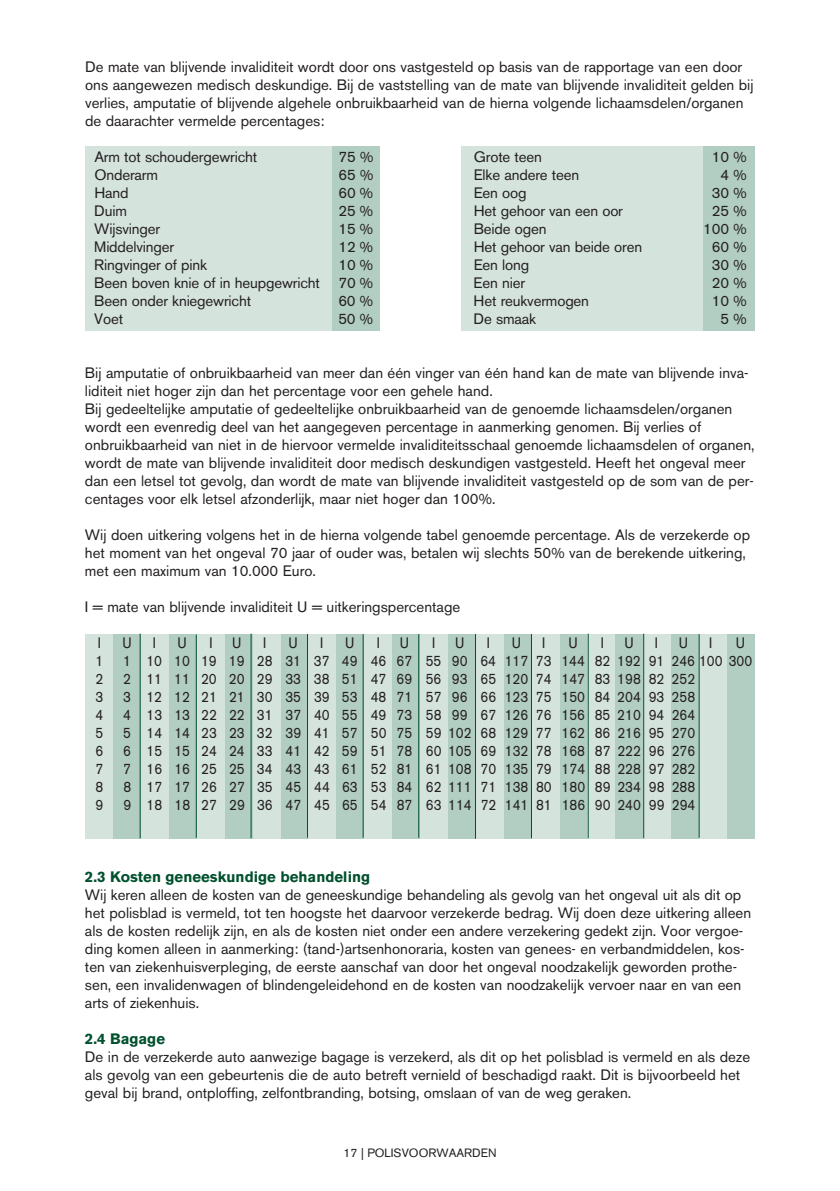
<style>
.page{position:relative;width:840px;height:1191px;background:#fff}
.page>*{position:absolute;margin:0;border:0;box-sizing:border-box;transform-origin:0 0}
.t1{font:15px/18px "Volvo Sans";color:#231f20}
.t2{font:15px "Volvo Sans";color:#231f20;scale:.9 1}
.t3{font:700 15px "Volvo Sans";color:#00502e}
.t4{font:12px "Volvo Sans";color:#231f20}
</style>
<div class="page">
<div style="left:461px;top:146px;width:243px;height:184px;background:#d5e3dd"></div>
<div style="left:702px;top:146px;width:52px;height:184px;background:#b2cdc2"></div>
<div style="left:330px;top:146px;width:50px;height:184px;background:#b2cdc2"></div>
<div style="left:85px;top:146px;width:246px;height:184px;background:#d5e3dd"></div>
<div style="left:85px;top:634px;width:669px;height:204px;background:#b2cdc2"></div>
<div style="left:85px;top:634px;width:28px;height:204px;background:#d5e3dd"></div>
<div style="left:141px;top:634px;width:28px;height:204px;background:#d5e3dd"></div>
<div style="left:197px;top:634px;width:27px;height:204px;background:#d5e3dd"></div>
<div style="left:252px;top:634px;width:28px;height:204px;background:#d5e3dd"></div>
<div style="left:308px;top:634px;width:28px;height:204px;background:#d5e3dd"></div>
<div style="left:364px;top:634px;width:28px;height:204px;background:#d5e3dd"></div>
<div style="left:420px;top:634px;width:27px;height:204px;background:#d5e3dd"></div>
<div style="left:475px;top:634px;width:28px;height:204px;background:#d5e3dd"></div>
<div style="left:531px;top:634px;width:28px;height:204px;background:#d5e3dd"></div>
<div style="left:587px;top:634px;width:28px;height:204px;background:#d5e3dd"></div>
<div style="left:698px;top:634px;width:28px;height:204px;background:#d5e3dd"></div>
<div style="left:643px;top:634px;width:27px;height:204px;background:#d5e3dd"></div>
<hr style="left:140px;top:633px;width:1px;height:205px;background:#00502e">
<hr style="left:196px;top:634px;width:1px;height:203px;background:#00502e">
<hr style="left:250px;top:633px;width:1px;height:205px;background:#00502e">
<hr style="left:307px;top:634px;width:1px;height:203px;background:#00502e">
<hr style="left:362px;top:634px;width:1px;height:203px;background:#00502e">
<hr style="left:418px;top:634px;width:1px;height:203px;background:#00502e">
<hr style="left:474px;top:634px;width:1px;height:204px;background:#00502e">
<hr style="left:530px;top:634px;width:1px;height:204px;background:#00502e">
<hr style="left:587px;top:633px;width:1px;height:205px;background:#00502e">
<hr style="left:642px;top:633px;width:1px;height:205px;background:#00502e">
<hr style="left:698px;top:634px;width:1px;height:203px;background:#00502e">
<p class="t1" style="left:85px;top:58px;width:669px">De mate van blijvende invaliditeit wordt door ons vastgesteld op basis van de rapportage van een door ons aangewezen medisch deskundige. Bij de vaststelling van de mate van blijvende invaliditeit gelden bij verlies, amputatie of blijvende algehele onbruikbaarheid van de hierna volgende lichaamsdelen/organen de daarachter vermelde percentages:</p>
<p class="t1" style="left:94px;top:148px;width:164px">Arm tot schoudergewricht</p>
<p class="t1" style="left:338px;top:148px;width:36px">75 %</p>
<p class="t1" style="left:473px;top:148px;width:70px">Grote teen</p>
<p class="t1" style="left:711px;top:148px;width:36px">10 %</p>
<p class="t1" style="left:94px;top:166px;width:65px">Onderarm</p>
<p class="t1" style="left:338px;top:166px;width:36px">65 %</p>
<p class="t1" style="left:473px;top:166px;width:107px">Elke andere teen</p>
<p class="t1" style="left:720px;top:166px;width:28px">4 %</p>
<p class="t1" style="left:94px;top:184px;width:36px">Hand</p>
<p class="t1" style="left:338px;top:184px;width:36px">60 %</p>
<p class="t1" style="left:473px;top:184px;width:54px">Een oog</p>
<p class="t1" style="left:711px;top:184px;width:36px">30 %</p>
<p class="t1" style="left:94px;top:202px;width:34px">Duim</p>
<p class="t1" style="left:338px;top:202px;width:36px">25 %</p>
<p class="t1" style="left:473px;top:202px;width:151px">Het gehoor van een oor</p>
<p class="t1" style="left:711px;top:202px;width:36px">25 %</p>
<p class="t1" style="left:94px;top:220px;width:67px">Wijsvinger</p>
<p class="t1" style="left:338px;top:220px;width:36px">15 %</p>
<p class="t1" style="left:473px;top:220px;width:74px">Beide ogen</p>
<p class="t1" style="left:703px;top:220px;width:45px">100 %</p>
<p class="t1" style="left:94px;top:238px;width:81px">Middelvinger</p>
<p class="t1" style="left:338px;top:238px;width:36px">12 %</p>
<p class="t1" style="left:473px;top:238px;width:170px">Het gehoor van beide oren</p>
<p class="t1" style="left:711px;top:238px;width:36px">60 %</p>
<p class="t1" style="left:94px;top:256px;width:114px">Ringvinger of pink</p>
<p class="t1" style="left:338px;top:256px;width:36px">10 %</p>
<p class="t1" style="left:473px;top:256px;width:57px">Een long</p>
<p class="t1" style="left:711px;top:256px;width:36px">30 %</p>
<p class="t1" style="left:94px;top:274px;width:280px">Been boven knie of in heupgewricht 70 %</p>
<p class="t1" style="left:473px;top:274px;width:53px">Een nier</p>
<p class="t1" style="left:711px;top:274px;width:36px">20 %</p>
<p class="t1" style="left:94px;top:292px;width:158px">Been onder kniegewricht</p>
<p class="t1" style="left:338px;top:292px;width:36px">60 %</p>
<p class="t1" style="left:473px;top:292px;width:117px">Het reukvermogen</p>
<p class="t1" style="left:711px;top:292px;width:36px">10 %</p>
<p class="t1" style="left:94px;top:310px;width:30px">Voet</p>
<p class="t1" style="left:338px;top:310px;width:36px">50 %</p>
<p class="t1" style="left:473px;top:310px;width:64px">De smaak</p>
<p class="t1" style="left:720px;top:310px;width:28px">5 %</p>
<p class="t1" style="left:85px;top:364px;width:670px">Bij amputatie of onbruikbaarheid van meer dan één vinger van één hand kan de mate van blijvende inva&shy;liditeit niet hoger zijn dan het percentage voor een gehele hand.<br>Bij gedeeltelijke amputatie of gedeeltelijke onbruikbaarheid van de genoemde lichaamsdelen/organen wordt een evenredig deel van het aangegeven percentage in aanmerking genomen. Bij verlies of onbruikbaarheid van niet in de hiervoor vermelde invaliditeitsschaal genoemde lichaamsdelen of organen, wordt de mate van blijvende invaliditeit door medisch deskundigen vastgesteld. Heeft het ongeval meer dan een letsel tot gevolg, dan wordt de mate van blijvende invaliditeit vastgesteld op de som van de per&shy;centages voor elk letsel afzonderlijk, maar niet hoger dan 100%.</p>
<p class="t1" style="left:85px;top:526px;width:666px">Wij doen uitkering volgens het in de hierna volgende tabel genoemde percentage. Als de verzekerde op het moment van het ongeval 70 jaar of ouder was, betalen wij slechts 50% van de berekende uitkering, met een maximum van 10.000 Euro.</p>
<p class="t1" style="left:85px;top:598px;width:376px">I = mate van blijvende invaliditeit U = uitkeringspercentage</p>
<p class="t2" style="left:98px;top:634px;width:5px">I</p>
<p class="t2" style="left:122px;top:634px;width:12px">U</p>
<p class="t2" style="left:153px;top:634px;width:5px">I</p>
<p class="t2" style="left:177px;top:634px;width:12px">U</p>
<p class="t2" style="left:209px;top:634px;width:5px">I</p>
<p class="t2" style="left:232px;top:634px;width:12px">U</p>
<p class="t2" style="left:263px;top:634px;width:5px">I</p>
<p class="t2" style="left:288px;top:634px;width:12px">U</p>
<p class="t2" style="left:320px;top:634px;width:5px">I</p>
<p class="t2" style="left:345px;top:634px;width:12px">U</p>
<p class="t2" style="left:377px;top:634px;width:5px">I</p>
<p class="t2" style="left:399px;top:634px;width:12px">U</p>
<p class="t2" style="left:432px;top:634px;width:5px">I</p>
<p class="t2" style="left:455px;top:634px;width:12px">U</p>
<p class="t2" style="left:486px;top:634px;width:5px">I</p>
<p class="t2" style="left:511px;top:634px;width:12px">U</p>
<p class="t2" style="left:542px;top:634px;width:5px">I</p>
<p class="t2" style="left:568px;top:634px;width:12px">U</p>
<p class="t2" style="left:600px;top:634px;width:5px">I</p>
<p class="t2" style="left:624px;top:634px;width:12px">U</p>
<p class="t2" style="left:654px;top:634px;width:5px">I</p>
<p class="t2" style="left:678px;top:634px;width:12px">U</p>
<p class="t2" style="left:709px;top:634px;width:5px">I</p>
<p class="t2" style="left:735px;top:634px;width:12px">U</p>
<p class="t2" style="left:95px;top:652px;width:10px">1</p>
<p class="t2" style="left:123px;top:652px;width:700px">1 10 10 19 19 28 31 37 49 46 67 55 90 64 117 73 144 82 192 91 246 100 300</p>
<p class="t2" style="left:95px;top:670px;width:10px">2</p>
<p class="t2" style="left:123px;top:670px;width:636px">2 11 11 20 20 29 33 38 51 47 69 56 93 65 120 74 147 83 198 82 252</p>
<p class="t2" style="left:95px;top:688px;width:10px">3</p>
<p class="t2" style="left:123px;top:688px;width:636px">3 12 12 21 21 30 35 39 53 48 71 57 96 66 123 75 150 84 204 93 258</p>
<p class="t2" style="left:95px;top:706px;width:10px">4</p>
<p class="t2" style="left:123px;top:706px;width:636px">4 13 13 22 22 31 37 40 55 49 73 58 99 67 126 76 156 85 210 94 264</p>
<p class="t2" style="left:95px;top:724px;width:10px">5</p>
<p class="t2" style="left:123px;top:724px;width:636px">5 14 14 23 23 32 39 41 57 50 75 59 102 68 129 77 162 86 216 95 270</p>
<p class="t2" style="left:95px;top:742px;width:10px">6</p>
<p class="t2" style="left:123px;top:742px;width:636px">6 15 15 24 24 33 41 42 59 51 78 60 105 69 132 78 168 87 222 96 276</p>
<p class="t2" style="left:95px;top:760px;width:10px">7</p>
<p class="t2" style="left:123px;top:760px;width:636px">7 16 16 25 25 34 43 43 61 52 81 61 108 70 135 79 174 88 228 97 282</p>
<p class="t2" style="left:95px;top:778px;width:10px">8</p>
<p class="t2" style="left:123px;top:778px;width:636px">8 17 17 26 27 35 45 44 63 53 84 62 111 71 138 80 180 89 234 98 288</p>
<p class="t2" style="left:95px;top:796px;width:10px">9</p>
<p class="t2" style="left:123px;top:796px;width:636px">9 18 18 27 29 36 47 45 65 54 87 63 114 72 141 81 186 90 240 99 294</p>
<p class="t3" style="left:85px;top:868px;width:286px">2.3 Kosten geneeskundige behandeling</p>
<p class="t1" style="left:85px;top:886px;width:667px">Wij keren alleen de kosten van de geneeskundige behandeling als gevolg van het ongeval uit als dit op het polisblad is vermeld, tot ten hoogste het daarvoor verzekerde bedrag. Wij doen deze uitkering alleen als de kosten redelijk zijn, en als de kosten niet onder een andere verzekering gedekt zijn. Voor vergoe&shy;ding komen alleen in aanmerking: (tand-)artsenhonoraria, kosten van genees- en verbandmiddelen, kos&shy;ten van ziekenhuisverpleging, de eerste aanschaf van door het ongeval noodzakelijk geworden prothe&shy;sen, een invalidenwagen of blindengeleidehond en de kosten van noodzakelijk vervoer naar en van een arts of ziekenhuis.</p>
<p class="t3" style="left:85px;top:1030px;width:82px">2.4 Bagage</p>
<p class="t1" style="left:85px;top:1048px;width:666px">De in de verzekerde auto aanwezige bagage is verzekerd, als dit op het polisblad is vermeld en als deze als gevolg van een gebeurtenis die de auto betreft vernield of beschadigd raakt. Dit is bijvoorbeeld het geval bij brand, ontploffing, zelfontbranding, botsing, omslaan of van de weg geraken.</p>
<p class="t4" style="left:343px;top:1146px;width:154px">17 | POLISVOORWAARDEN</p>
</div>
